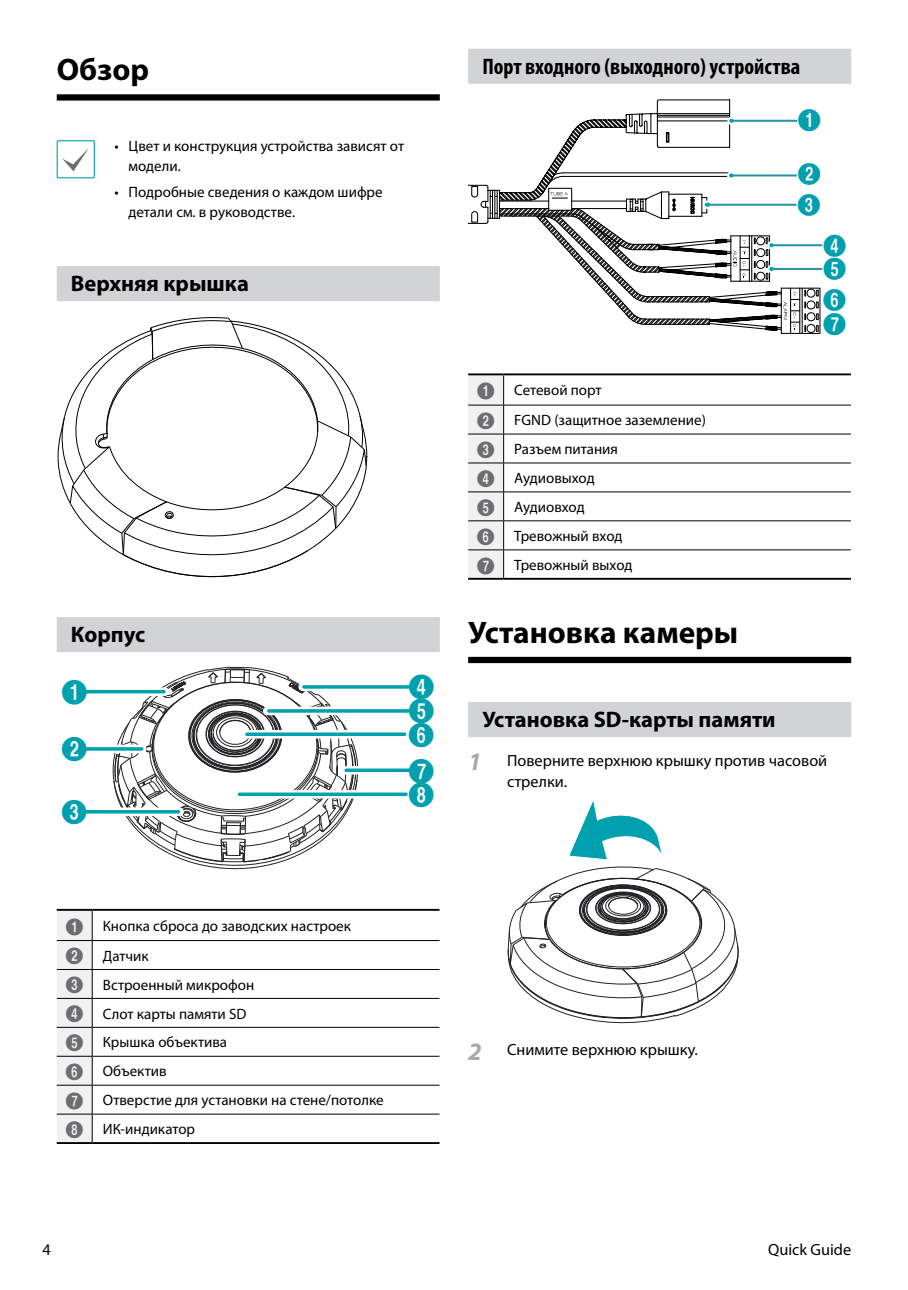
<style>
.page{position:relative;width:908px;height:1290px;background:#fff}
.page>*{position:absolute;margin:0;border:0;box-sizing:border-box;transform-origin:0 0}
.t1{font:700 31.25px "Myriad Pro";color:#000}
.t2{font:25.5px/24px "Numberblackfilled";color:#00a0af}
.t3{font:22.75px/30.8px "Numberblackfilled";color:#00a0af}
.t4{font:700 22.5px "Myriad Pro";color:#000}
.t5{font:700 condensed 22.5px "Myriad Pro";color:#000}
.t6{font:16.25px/21.2px "Myriad Pro";color:#000}
.t7{font:15px/29px "Myriad Pro";color:#000}
.s1{font-family:"Numberblackfilled";font-size:17.5px;color:#6d6e71}
.s2{font-weight:700;font-style:italic;font-size:25px;color:#a7a9ac}
</style>
<div class="page">
<div style="left:57px;top:94px;width:382px;height:7px;background:#000"></div>
<div style="left:57px;top:266px;width:382px;height:35px;background:#d1d3d4"></div>
<div style="left:57px;top:617px;width:382px;height:35px;background:#d1d3d4"></div>
<div style="left:57px;top:140px;width:38px;height:38px;border:1px solid #00a0af"></div>
<svg style="left:62px;top:148px;width:27px;height:23px"></svg>
<svg style="left:57px;top:317px;width:310px;height:261px"></svg>
<svg style="left:112px;top:666px;width:247px;height:204px"></svg>
<svg style="left:86px;top:687px;width:79px;height:9px"></svg>
<hr style="left:86px;top:690px;width:78px;height:3px;background:#00a0af">
<div style="left:86px;top:745px;width:56px;height:8px;background:#fff"></div>
<svg style="left:86px;top:747px;width:56px;height:4px"></svg>
<svg style="left:84px;top:807px;width:95px;height:9px"></svg>
<hr style="left:84px;top:810px;width:94px;height:3px;background:#00a0af">
<svg style="left:346px;top:766px;width:65px;height:8px"></svg>
<svg style="left:346px;top:768px;width:63px;height:4px"></svg>
<svg style="left:240px;top:790px;width:168px;height:8px"></svg>
<svg style="left:239px;top:792px;width:167px;height:4px"></svg>
<div style="left:247px;top:730px;width:164px;height:8px;background:#fff"></div>
<svg style="left:247px;top:732px;width:157px;height:4px"></svg>
<div style="left:302px;top:683px;width:109px;height:8px;background:#fff"></div>
<svg style="left:304px;top:685px;width:106px;height:4px"></svg>
<div style="left:267px;top:707px;width:144px;height:8px;background:#fff"></div>
<svg style="left:269px;top:709px;width:141px;height:4px"></svg>
<hr style="left:57px;top:1142px;width:35px;height:2px;background:#000">
<hr style="left:57px;top:909px;width:35px;height:2px;background:#000">
<hr style="left:92px;top:909px;width:347px;height:2px;background:#000">
<hr style="left:92px;top:1142px;width:347px;height:2px;background:#000">
<hr style="left:92px;top:940px;width:347px;height:1px;background:#000">
<hr style="left:92px;top:969px;width:347px;height:1px;background:#000">
<hr style="left:92px;top:998px;width:347px;height:1px;background:#000">
<hr style="left:92px;top:1027px;width:347px;height:1px;background:#000">
<hr style="left:92px;top:1056px;width:347px;height:1px;background:#000">
<hr style="left:92px;top:1085px;width:347px;height:1px;background:#000">
<hr style="left:92px;top:1114px;width:347px;height:1px;background:#000">
<svg style="left:57px;top:910px;width:36px;height:233px"></svg>
<div style="left:468px;top:49px;width:382px;height:35px;background:#d1d3d4"></div>
<div style="left:468px;top:657px;width:382px;height:6px;background:#000"></div>
<div style="left:468px;top:702px;width:382px;height:35px;background:#d1d3d4"></div>
<hr style="left:771px;top:244px;width:55px;height:2px;background:#2d94a6">
<div style="left:821px;top:233px;width:25px;height:25px;background:#fff;border-radius:50%"></div>
<div style="left:771px;top:266px;width:55px;height:6px;background:#f5f9fa"></div>
<hr style="left:771px;top:268px;width:55px;height:2px;background:#2d94a6">
<svg style="left:468px;top:99px;width:352px;height:235px"></svg>
<div style="left:821px;top:257px;width:25px;height:25px;background:#fff;border-radius:50%"></div>
<hr style="left:468px;top:578px;width:35px;height:2px;background:#000">
<hr style="left:468px;top:373px;width:35px;height:2px;background:#000">
<hr style="left:503px;top:373px;width:347px;height:2px;background:#000">
<hr style="left:503px;top:578px;width:347px;height:2px;background:#000">
<hr style="left:503px;top:405px;width:347px;height:1px;background:#000">
<hr style="left:503px;top:434px;width:347px;height:1px;background:#000">
<hr style="left:503px;top:462px;width:347px;height:1px;background:#000">
<hr style="left:503px;top:491px;width:347px;height:1px;background:#000">
<hr style="left:503px;top:520px;width:347px;height:1px;background:#000">
<hr style="left:503px;top:549px;width:347px;height:1px;background:#000">
<svg style="left:468px;top:374px;width:36px;height:205px"></svg>
<svg style="left:507px;top:800px;width:231px;height:224px"></svg>
<h1 class="t1" style="left:57px;top:49px;width:94px">Обзор</h1>
<p class="t7" style="left:128px;top:136px;width:277px;line-height:20px;text-indent:-14px">• Цвет и конструкция устройства зависят от модели.</p>
<p class="t7" style="left:128px;top:181px;width:255px;line-height:20px;text-indent:-14px">• Подробные сведения о каждом шифре детали см. в руководстве.</p>
<h3 class="t4" style="left:71px;top:269px;width:179px">Верхняя крышка</h3>
<h3 class="t4" style="left:71px;top:620px;width:76px">Корпус</h3>
<h2 class="t2" style="left:61px;top:680px;width:29px">1</h2>
<h2 class="t2" style="left:61px;top:737px;width:29px">2</h2>
<h2 class="t2" style="left:61px;top:800px;width:28px">3</h2>
<h2 class="t2" style="left:407px;top:675px;width:29px">4<br>5</h2>
<h2 class="t2" style="left:407px;top:723px;width:29px">6</h2>
<h2 class="t2" style="left:407px;top:759px;width:29px">7<br>8</h2>
<h3 class="t5" style="left:482px;top:52px;width:319px">Порт входного (выходного) устройства</h3>
<h3 class="t3" style="left:796px;top:104px;width:26px">1</h3>
<h3 class="t3" style="left:796px;top:158px;width:26px">2<br>3</h3>
<p class="t7" style="left:476px;top:376px;width:231px"><span class="s1">1</span> Сетевой порт<br><span class="s1">2</span> FGND (защитное заземление)<br><span class="s1">3</span> Разъем питания<br><span class="s1">4</span> Аудиовыход<br><span class="s1">5</span> Аудиовход<br><span class="s1">6</span> Тревожный вход<br><span class="s1">7</span> Тревожный выход</p>
<h1 class="t1" style="left:468px;top:612px;width:271px">Установка камеры</h1>
<h3 class="t3" style="left:822px;top:234px;width:26px;line-height:23.8px">4<br>5</h3>
<h3 class="t3" style="left:822px;top:308px;width:26px">7</h3>
<h3 class="t3" style="left:822px;top:284px;width:26px">6</h3>
<h3 class="t4" style="left:482px;top:705px;width:295px">Установка SD-карты памяти</h3>
<p class="t6" style="left:507px;top:749px;width:321px;text-indent:-39px"><span class="s2">1</span> Поверните верхнюю крышку против часовой стрелки.</p>
<p class="t7" style="left:65px;top:911px;width:320px"><span class="s1">1</span> Кнопка сброса до заводских настроек<br><span class="s1">2</span> Датчик<br><span class="s1">3</span> Встроенный микрофон<br><span class="s1">4</span> Слот карты памяти SD<br><span class="s1">5</span> Крышка объектива<br><span class="s1">6</span> Объектив<br><span class="s1">7</span> Отверстие для установки на стене/потолке<br><span class="s1">8</span> ИК-индикатор</p>
<p class="t6" style="left:468px;top:1039px;width:231px"><span class="s2">2</span> Снимите верхнюю крышку.</p>
<p class="t6" style="left:43px;top:1238px;width:10px">4</p>
<p class="t6" style="left:767px;top:1238px;width:84px">Quick Guide</p>
</div>
